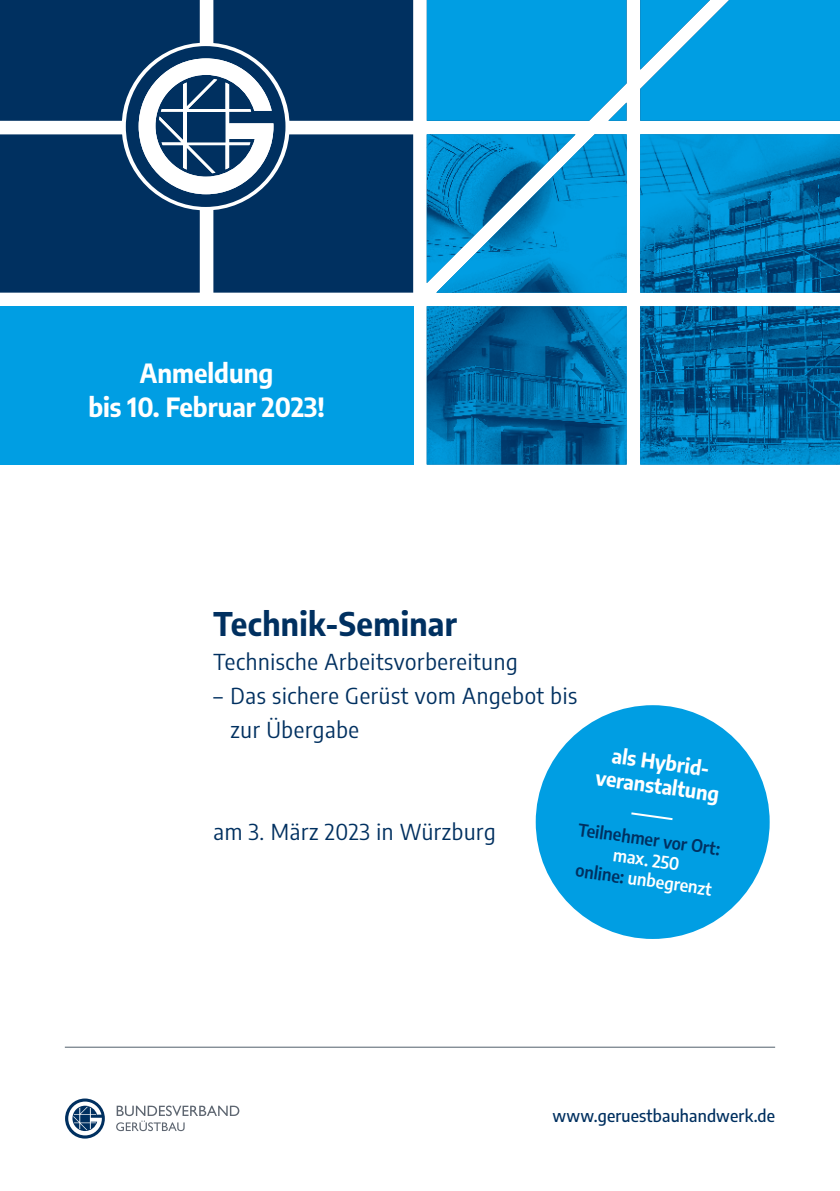
<style>
.page{position:relative;width:840px;height:1191px;background:#fff}
.page>*{position:absolute;margin:0;border:0;box-sizing:border-box;transform-origin:0 0}
.t1{font:700 semi-condensed 32px "Encode Sans";letter-spacing:.01em;color:#003060}
.t2{font:700 semi-condensed 26px/34px "Encode Sans";color:#fff;text-align:center}
.t3{font:semi-condensed 22px/34px "Encode Sans";letter-spacing:.03em;color:#003060}
.t4{font:700 semi-condensed 20px/24px "Encode Sans";color:#fff;text-align:center}
.t5{font:500 semi-condensed 17px "Encode Sans";letter-spacing:.01em;color:#003060}
.t6{font:600 semi-condensed 17px/20.4px "Encode Sans";color:#fff;text-align:center}
.t7{font:600 semi-condensed 17px "Encode Sans";color:#003060}
.s1{color:#003060}
</style>
<div class="page">
<svg style="left:0;top:0;width:414px;height:465px;background:#1c4772"></svg>
<svg style="left:426px;top:0;width:413px;height:121px;background:#13a5e4"></svg>
<img style="left:426px;top:134px;width:413px;height:331px">
<hr style="left:65px;top:1046px;width:709px;height:1px;background:#52606b">
<svg style="left:65px;top:1098px;width:40px;height:40px"></svg>
<svg style="left:68px;top:1101px;width:34px;height:34px"></svg>
<svg style="left:116px;top:1105px;width:123px;height:26px"></svg>
<svg style="left:126px;top:46px;width:159px;height:161px"></svg>
<div style="left:0;top:306px;width:413px;height:158px;background:#009ee3"></div>
<div style="left:534px;top:704px;width:236px;height:236px;background:#009ee3;border-radius:50%"></div>
<svg style="left:631px;top:812px;width:42px;height:8px"></svg>
<p class="t2" style="left:88px;top:354px;width:237px">Anmeldung<br>bis 10. Februar 2023!</p>
<h1 class="t1" style="left:213px;top:599px;width:245px">Technik-Seminar</h1>
<p class="t3" style="left:213px;top:643px;width:305px">Technische Arbeitsvorbereitung</p>
<p class="t3" style="left:230px;top:677px;width:348px;text-indent:-17px">– Das sichere Gerüst vom Angebot bis zur Übergabe</p>
<p class="t4" style="left:600px;top:740px;width:126px;rotate:8deg">als Hybrid&shy;veranstaltung</p>
<p class="t3" style="left:213px;top:813px;width:283px">am 3. März 2023 in Würzburg</p>
<p class="t7" style="left:579px;top:817px;width:145px;rotate:8deg">Teilnehmer vor Ort:</p>
<p class="t6" style="left:579px;top:839px;width:139px;rotate:8deg">max. 250<br><span class="s1">online:</span> unbegrenzt</p>
<p class="t5" style="left:552px;top:1104px;width:224px">www.geruestbauhandwerk.de</p>
</div>
